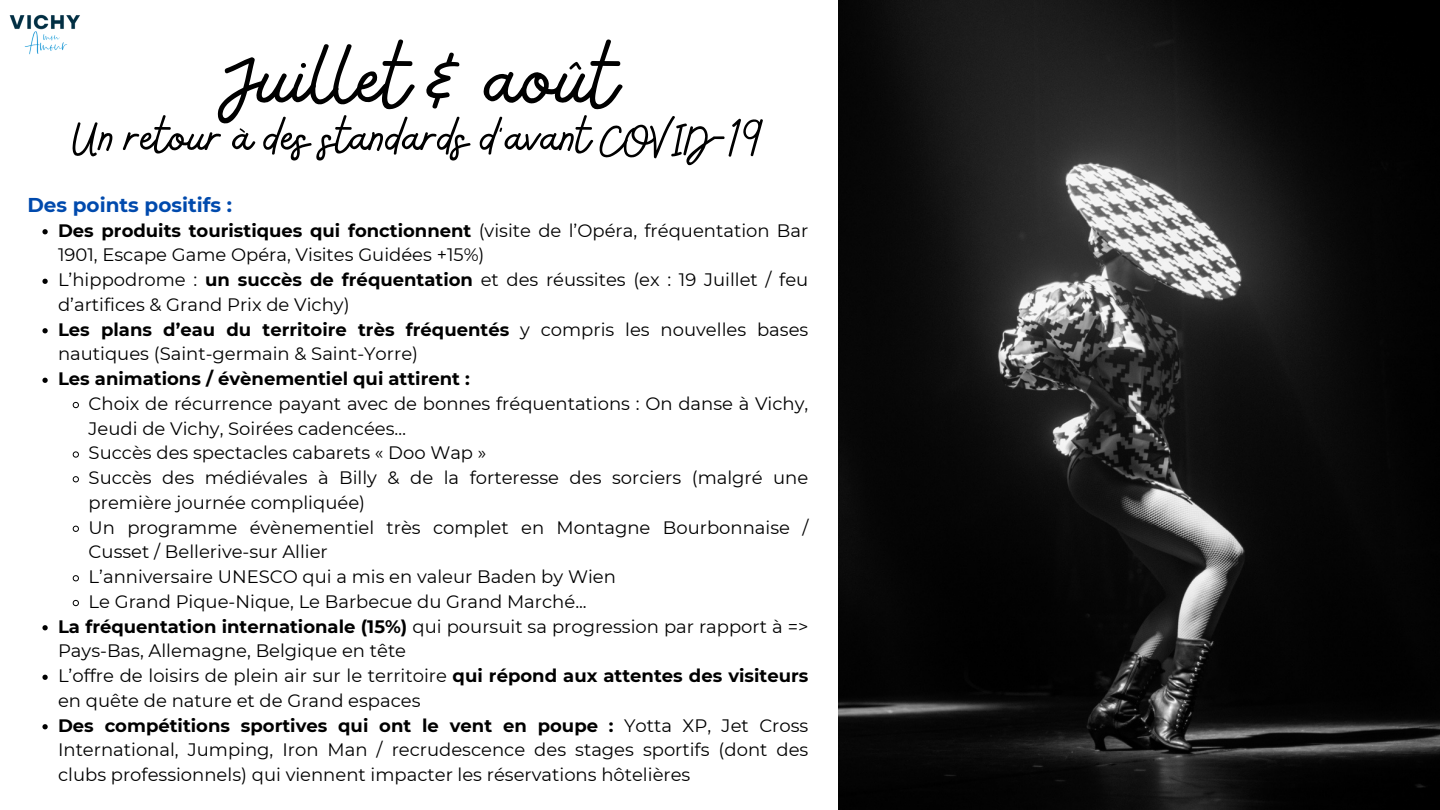
<style>
.page{position:relative;width:1440px;height:810px;background:#fff}
.page>*{position:absolute;margin:0;border:0;box-sizing:border-box;transform-origin:0 0}
.t1{font:95.7px "Bellaboo";color:#000}
.t2{font:52.7px "Bellaboo";color:#000}
.t3{font:700 20px "Montserrat";color:#004aad}
.t4{font:18px/24.8px "Montserrat";color:#000}
.t5{font:700 18px "Montserrat";color:#000}
.s1{font-weight:700}
</style>
<div class="page">
<img style="left:838px;top:0;width:602px;height:810px">
<img style="left:9px;top:14px;width:71px;height:41px">
<svg style="left:42px;top:229px;width:6px;height:5px"></svg>
<svg style="left:42px;top:279px;width:6px;height:5px"></svg>
<svg style="left:42px;top:328px;width:6px;height:5px"></svg>
<svg style="left:42px;top:378px;width:6px;height:5px"></svg>
<svg style="left:72px;top:401px;width:7px;height:8px"></svg>
<svg style="left:72px;top:451px;width:7px;height:7px"></svg>
<svg style="left:72px;top:476px;width:7px;height:7px"></svg>
<svg style="left:72px;top:525px;width:7px;height:7px"></svg>
<svg style="left:72px;top:575px;width:7px;height:7px"></svg>
<svg style="left:72px;top:599px;width:7px;height:8px"></svg>
<svg style="left:42px;top:625px;width:6px;height:5px"></svg>
<svg style="left:42px;top:675px;width:6px;height:5px"></svg>
<svg style="left:42px;top:724px;width:6px;height:5px"></svg>
<p class="t1" style="left:222px;top:18px;width:396px">Juillet &amp; août</p>
<p class="t2" style="left:73px;top:103px;width:694px">Un retour à des standards d’avant COVID-19</p>
<p class="t3" style="left:27px;top:193px;width:206px">Des points positifs :</p>
<p class="t4" style="left:58px;top:218px;width:752px"><span class="s1">Des produits touristiques qui fonctionnent</span> (visite de l’Opéra, fréquentation Bar<br>1901, Escape Game Opéra, Visites Guidées +15%)</p>
<p class="t4" style="left:58px;top:267px;width:752px">L’hippodrome : <span class="s1">un succès de fréquentation</span> et des réussites (ex : 19 Juillet / feu d’artifices &amp; Grand Prix de Vichy)</p>
<p class="t4" style="left:58px;top:317px;width:752px"><span class="s1">Les plans d’eau du territoire très fréquentés</span> y compris les nouvelles bases nautiques (Saint-germain &amp; Saint-Yorre)</p>
<p class="t5" style="left:58px;top:368px;width:413px">Les animations / évènementiel qui attirent :</p>
<p class="t4" style="left:89px;top:391px;width:721px">Choix de récurrence payant avec de bonnes fréquentations : On danse à Vichy,<br>Jeudi de Vichy, Soirées cadencées…</p>
<p class="t4" style="left:89px;top:441px;width:399px">Succès des spectacles cabarets « Doo Wap »</p>
<p class="t4" style="left:89px;top:465px;width:721px">Succès des médiévales à Billy &amp; de la forteresse des sorciers (malgré une première journée compliquée)</p>
<p class="t4" style="left:89px;top:515px;width:721px">Un programme évènementiel très complet en Montagne Bourbonnaise /<br>Cusset / Bellerive-sur Allier</p>
<p class="t4" style="left:89px;top:564px;width:529px">L’anniversaire UNESCO qui a mis en valeur Baden by Wien</p>
<p class="t4" style="left:89px;top:589px;width:500px">Le Grand Pique-Nique, Le Barbecue du Grand Marché...</p>
<p class="t4" style="left:58px;top:614px;width:752px"><span class="s1">La fréquentation internationale (15%)</span> qui poursuit sa progression par rapport à =&gt;<br>Pays-Bas, Allemagne, Belgique en tête</p>
<p class="t4" style="left:58px;top:663px;width:752px">L’offre de loisirs de plein air sur le territoire <span class="s1">qui répond aux attentes des visiteurs </span>en quête de nature et de Grand espaces</p>
<p class="t4" style="left:58px;top:713px;width:752px;text-align:justify"><span class="s1">Des compétitions sportives qui ont le vent en poupe :</span> Yotta XP, Jet Cross International, Jumping, Iron Man / recrudescence des stages sportifs (dont des clubs professionnels) qui viennent impacter les réservations hôtelières</p>
</div>
